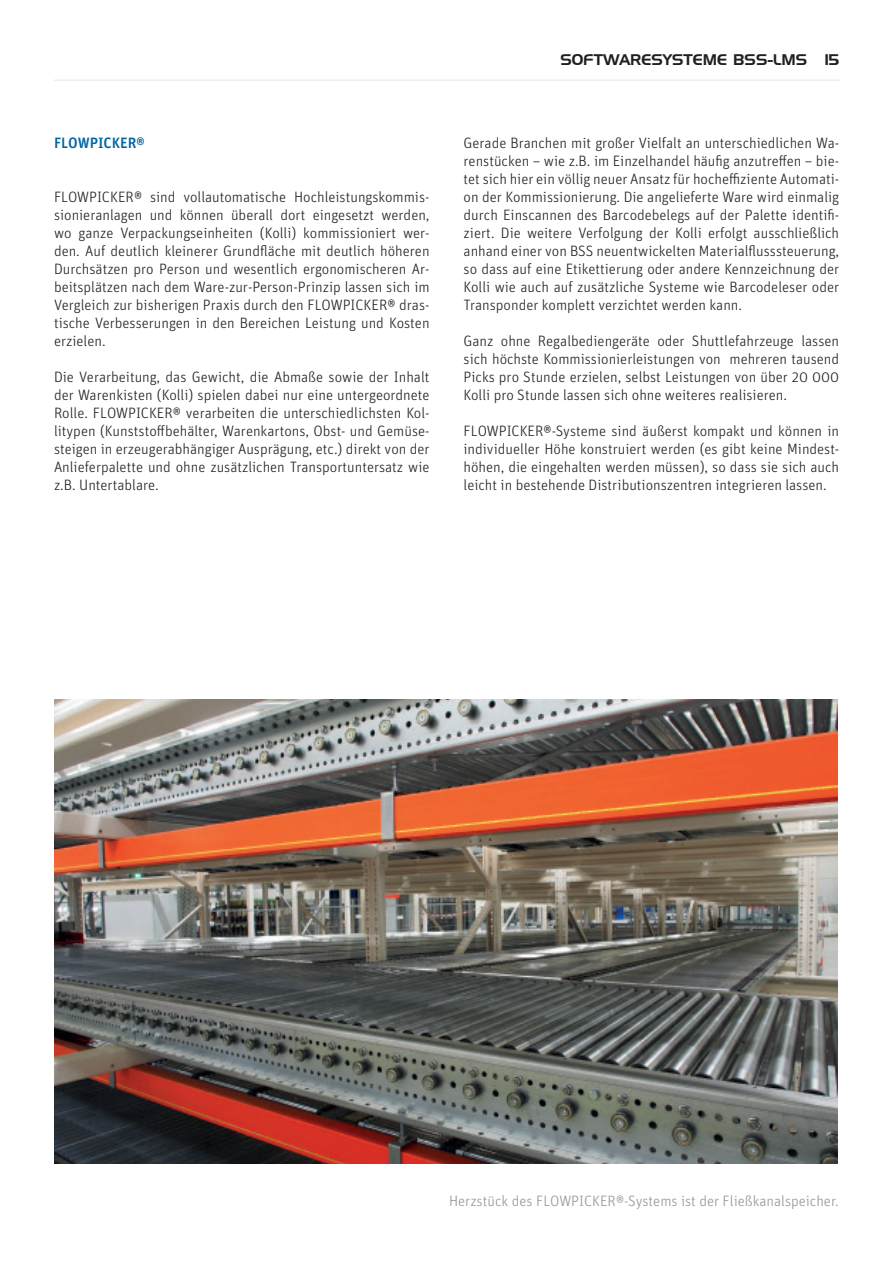
<style>
.page{position:relative;width:893px;height:1263px;background:#fff}
.page>*{position:absolute;margin:0;border:0;box-sizing:border-box;transform-origin:0 0}
.t1{font:300 15px/18px "Unit Pro";color:#231f20;text-align:justify}
.t2{font:300 15px "Unit Pro";color:#939598}
.t3{font:15px "Handel Gothic BT";color:#231f20}
.t4{font:500 15px "Unit Pro";color:#0065a4}
</style>
<div class="page">
<hr style="left:54px;top:80px;width:786px;height:1px;background:#eeeeef">
<img style="left:54px;top:699px;width:784px;height:464px">
<p class="t4" style="left:54px;top:133px;width:92px">FLOWPICKER®</p>
<p class="t1" style="left:54px;top:188px;width:377px">FLOWPICKER® sind vollautomatische Hochleistungskommis&shy;sionieranlagen und können überall dort eingesetzt werden, wo ganze Verpackungseinheiten (Kolli) kommissioniert wer&shy;den. Auf deutlich kleinerer Grundfläche mit deutlich höheren Durchsätzen pro Person und wesentlich ergonomischeren Ar&shy;beitsplätzen nach dem Ware-zur-Person-Prinzip lassen sich im Vergleich zur bisherigen Praxis durch den FLOWPICKER® dras&shy;tische Verbesserungen in den Bereichen Leistung und Kosten erzielen.</p>
<p class="t1" style="left:54px;top:368px;width:377px">Die Verarbeitung, das Gewicht, die Abmaße sowie der Inhalt der Warenkisten (Kolli) spielen dabei nur eine untergeordnete Rolle. FLOWPICKER® verarbeiten die unterschiedlichsten Kol&shy;litypen (Kunststoffbehälter, Warenkartons, Obst- und Gemüse&shy;steigen in erzeugerabhängiger Ausprägung, etc.) direkt von der Anlieferpalette und ohne zusätzlichen Transportuntersatz wie z.B. Untertablare.</p>
<p class="t3" style="left:560px;top:51px;width:280px">SOFTWARESYSTEME BSS-LMS 15</p>
<p class="t1" style="left:464px;top:134px;width:377px">Gerade Branchen mit großer Vielfalt an unterschiedlichen Wa&shy;renstücken – wie z.B. im Einzelhandel häufig anzutreffen – bie&shy;tet sich hier ein völlig neuer Ansatz für hocheffiziente Automati&shy;on der Kommissionierung. Die angelieferte Ware wird einmalig durch Einscannen des Barcodebelegs auf der Palette identifi&shy;ziert. Die weitere Verfolgung der Kolli erfolgt ausschließlich anhand einer von BSS neuentwickelten Materialflusssteuerung, so dass auf eine Etikettierung oder andere Kennzeichnung der Kolli wie auch auf zusätzliche Systeme wie Barcodeleser oder Transponder komplett verzichtet werden kann.</p>
<p class="t1" style="left:464px;top:332px;width:377px">Ganz ohne Regalbediengeräte oder Shuttlefahrzeuge lassen sich höchste Kommissionierleistungen von mehreren tausend Picks pro Stunde erzielen, selbst Leistungen von über 20 000<br>Kolli pro Stunde lassen sich ohne weiteres realisieren.</p>
<p class="t1" style="left:464px;top:422px;width:377px">FLOWPICKER®-Systeme sind äußerst kompakt und können in individueller Höhe konstruiert werden (es gibt keine Mindest&shy;höhen, die eingehalten werden müssen), so dass sie sich auch leicht in bestehende Distributionszentren integrieren lassen.</p>
<p class="t2" style="left:449px;top:1192px;width:391px">Herzstück des FLOWPICKER®-Systems ist der Fließkanalspeicher.</p>
</div>
